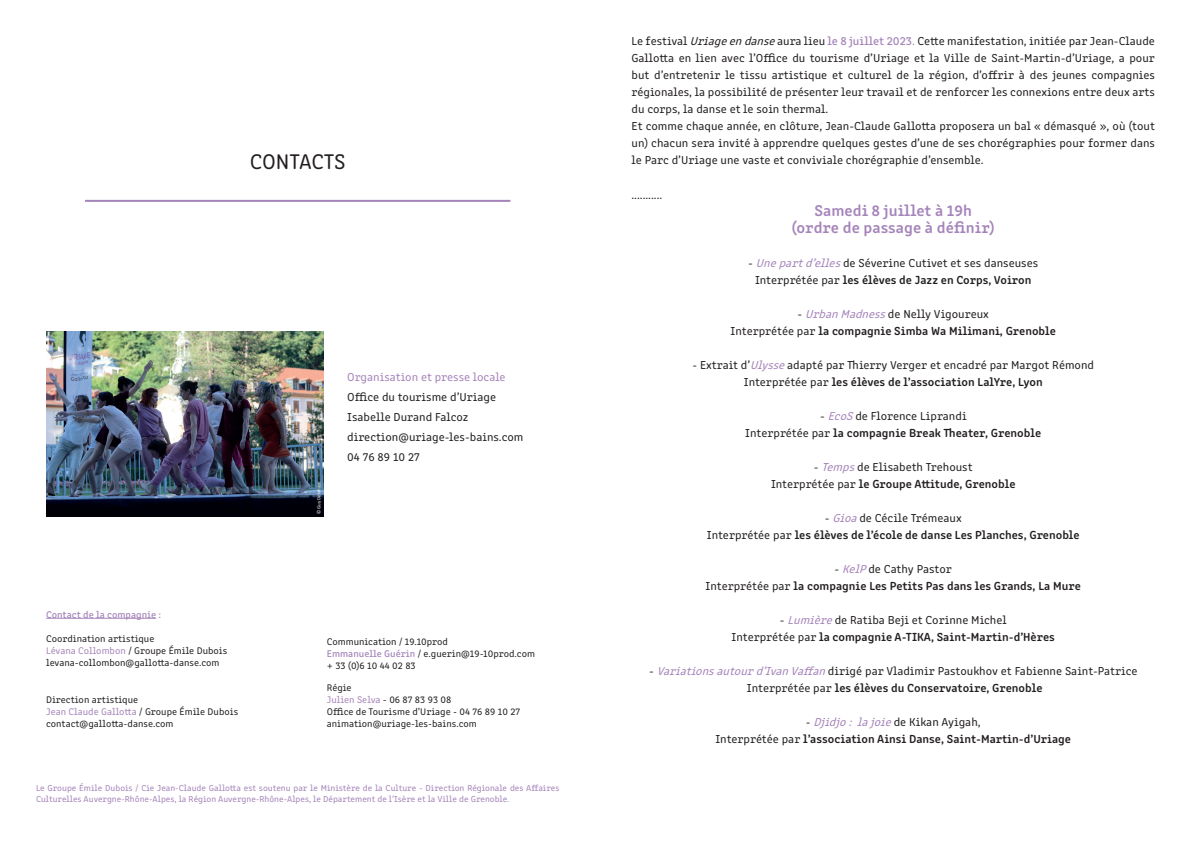
<style>
.page{position:relative;width:1191px;height:842px;background:#fff}
.page>*{position:absolute;margin:0;border:0;box-sizing:border-box;transform-origin:0 0}
.t1{font:22px "Clone Rounded";color:#231f20}
.t2{font:600 16px/17px "Clone Rounded";color:#a584ba;text-align:center}
.t3{font:12px/17px "Clone Rounded";color:#231f20;text-align:center}
.t4{font:600 12px/17px "Clone Rounded";color:#231f20;text-align:center}
.t5{font:12px "Clone Rounded";color:#a584ba}
.t6{font:10px/12px "Clone Rounded";color:#231f20}
.t7{font:10px "Clone Rounded Me";color:#a584ba}
.t8{font:9px/11px "Clone Rounded";color:#a584ba}
.t9{font:5px "Calibri";color:#fff}
.s1{color:#a584ba}
.s2{font-family:"Clone Rounded Me";color:#a584ba}
.s3{font-style:italic}
.s4{font-style:italic;color:#a584ba}
.s5{font-weight:600}
.s6{font-weight:400}
.s7{font-weight:400;font-style:italic;color:#a584ba}
</style>
<div class="page">
<hr style="left:85px;top:200px;width:425px;height:2px;background:#a584ba">
<img style="left:46px;top:332px;width:278px;height:185px">
<hr style="left:46px;top:618px;width:110px;height:1px;background:#a584ba">
<h1 class="t1" style="left:250px;top:146px;width:98px">CONTACTS</h1>
<p class="t9" style="left:316px;top:514px;width:35px;rotate:-90deg">© Guy Delahaye</p>
<p class="t5" style="left:347px;top:368px;width:160px">Organisation et presse locale</p>
<p class="t3" style="left:347px;top:386px;width:178px;line-height:20px;text-align:left">Office du tourisme d’Uriage<br>Isabelle Durand Falcoz direction@uriage-les-bains.com<br>04 76 89 10 27</p>
<p class="t7" style="left:46px;top:606px;width:117px">Contact de la compagnie :</p>
<p class="t6" style="left:46px;top:631px;width:183px">Coordination artistique<br><span class="s1">Lévana Collombon</span> / Groupe Émile Dubois levana-collombon@gallotta-danse.com</p>
<p class="t6" style="left:327px;top:635px;width:210px">Communication / 19.10prod<br><span class="s2">Emmanuelle Guérin</span> / e.guerin@19-10prod.com + 33 (0)6 10 44 02 83</p>
<p class="t6" style="left:46px;top:693px;width:194px">Direction artistique<br><span class="s1">Jean Claude Gallotta</span> / Groupe Émile Dubois contact@gallotta-danse.com</p>
<p class="t6" style="left:327px;top:681px;width:195px">Régie<br><span class="s1">Julien Selva</span> - 06 87 83 93 08<br>Office de Tourisme d’Uriage - 04 76 89 10 27 animation@uriage-les-bains.com</p>
<p class="t8" style="left:36px;top:782px;width:525px">Le Groupe Émile Dubois / Cie Jean-Claude Gallotta est soutenu par le Ministère de la Culture - Direction Régionale des Affaires<br>Culturelles Auvergne-Rhône-Alpes, la Région Auvergne-Rhône-Alpes, le Département de l’Isère et la Ville de Grenoble.</p>
<p class="t3" style="left:631px;top:32px;width:525px;text-align:left">Le festival <span class="s3">Uriageendanse</span>aura lieu <span class="s2">le 8 juillet 2023</span><span class="s1">.</span> Cette manifestation, initiée par Jean-Claude Gallotta en lien avec l’Office du tourisme d’Uriage et la Ville de Saint-Martin-d’Uriage, a pour but d’entretenir le tissu artistique et culturel de la région, d’offrir à des jeunes compagnies régionales, la possibilité de présenter leur travail et de renforcer les connexions entre deux arts du corps, la danse et le soin thermal.<br>Et comme chaque année, en clôture, Jean-Claude Gallotta proposera un bal « démasqué », où (tout un) chacun sera invité à apprendre quelques gestes d’une de ses chorégraphies pour former dans le Parc d’Uriage une vaste et conviviale chorégraphie d’ensemble.</p>
<p class="t3" style="left:631px;top:185px;width:32px">...........</p>
<h2 class="t2" style="left:792px;top:200px;width:204px">Samedi 8 juillet à 19h (ordre de passage à définir)</h2>
<p class="t3" style="left:748px;top:253px;width:291px">- <span class="s4">Unepartd’elles</span>de Séverine Cutivet et ses danseuses<br>Interprétée par <span class="s5">les élèves de Jazz en Corps, Voiron</span></p>
<p class="t4" style="left:730px;top:304px;width:327px"><span class="s6">-</span> <span class="s7">UrbanMadness</span><span class="s6">de Nelly Vigoureux<br>Interprétée par</span> la compagnie Simba Wa Milimani, Grenoble</p>
<p class="t3" style="left:692px;top:355px;width:403px">- Extrait d’<span class="s4">Ulysse</span>adapté par Thierry Verger et encadré par Margot Rémond<br>Interprétée par <span class="s5">les élèves de l’association LalYre, Lyon</span></p>
<p class="t3" style="left:745px;top:406px;width:297px">- <span class="s4">EcoS</span>de Florence Liprandi<br>Interprétée par <span class="s5">la compagnie Break Theater, Grenoble</span></p>
<p class="t3" style="left:771px;top:457px;width:246px">- <span class="s4">Temps</span>de Elisabeth Trehoust<br>Interprétée par <span class="s5">le Groupe Attitude, Grenoble</span></p>
<p class="t4" style="left:707px;top:508px;width:374px"><span class="s6">-</span> <span class="s7">Gioa</span><span class="s6">de Cécile Trémeaux<br>Interprétée par</span> les élèves de l’école de danse Les Planches, Grenoble</p>
<p class="t4" style="left:705px;top:559px;width:377px"><span class="s6">-</span> <span class="s7">KelP</span><span class="s6">de Cathy Pastor<br>Interprétée par</span> la compagnie Les Petits Pas dans les Grands, La Mure</p>
<p class="t3" style="left:731px;top:610px;width:325px">- <span class="s4">Lumière</span>de Ratiba Beji et Corinne Michel<br>Interprétée par <span class="s5">la compagnie A-TIKA, Saint-Martin-d’Hères</span></p>
<p class="t3" style="left:649px;top:661px;width:490px">- <span class="s4">Variationsautourd’IvanVaffan</span>dirigé par Vladimir Pastoukhov et Fabienne Saint-Patrice<br>Interprétée par <span class="s5">les élèves du Conservatoire, Grenoble</span></p>
<p class="t4" style="left:715px;top:712px;width:357px"><span class="s6">-</span> <span class="s7">Djidjo: lajoie</span><span class="s6">de Kikan Ayigah,<br>Interprétée par</span> l’association Ainsi Danse, Saint-Martin-d’Uriage</p>
</div>
